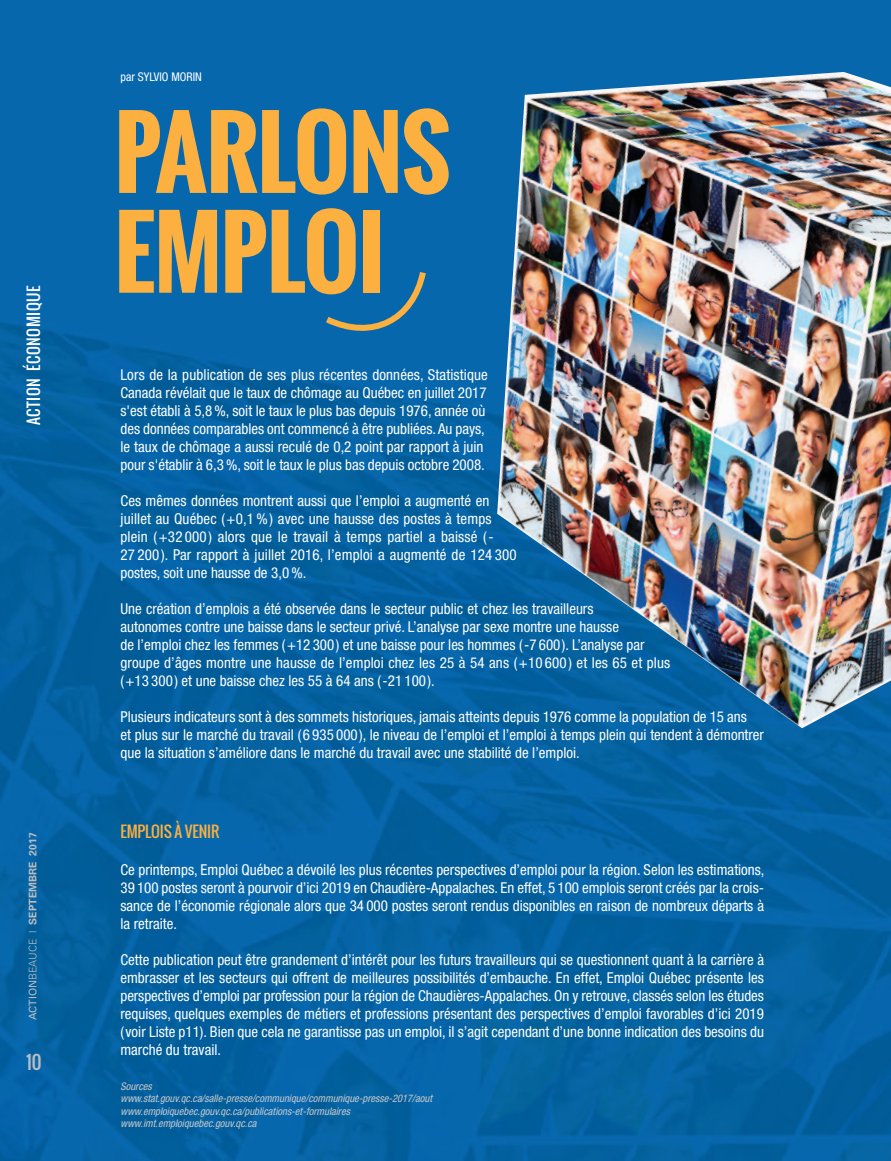
<style>
.page{position:relative;width:891px;height:1161px;background:#fff}
.page>*{position:absolute;margin:0;border:0;box-sizing:border-box;transform-origin:0 0}
.t1{font:700 92.1px/99.8px "Oswald";letter-spacing:-.015em;color:#fbb03f}
.t2{font:18px "Oswald";color:#bcbdc0}
.t3{font:condensed 15px/18px "Helvetica Neue";color:#fff}
.t4{font:15px "Oswald";letter-spacing:.035em;color:#fff}
.t5{font:15px "Oswald";letter-spacing:-.01em;color:#fbb03f}
.t6{font:condensed 12px "Helvetica Neue";color:#fff}
.t7{font:italic condensed 10.5px/12.6px "Helvetica Neue";color:#c7c8ca}
.t8{font:700 10.5px "Univers";color:#bcbdc0}
.s1{font-weight:400}
.s2{font-weight:300}
</style>
<div class="page">
<img style="left:0;top:0;width:891px;height:1161px">
<svg style="left:319px;top:266px;width:111px;height:75px;background:#1d6da2"></svg>
<img style="left:497px;top:72px;width:394px;height:656px">
<p class="t4" style="left:26px;top:425px;width:142px;rotate:-90deg">ACTION ÉCONOMIQUE</p>
<p class="t8" style="left:29px;top:1020px;width:189px;rotate:-90deg"><span class="s1">ACTION</span><span class="s2">BEAUCE |</span> SEPTEMBRE 2017</p>
<p class="t2" style="left:26px;top:1053px;width:17px">10</p>
<p class="t6" style="left:121px;top:73px;width:83px">par SYLVIO MORIN</p>
<h1 class="t1" style="left:114px;top:111px;width:338px">PARLONS<br>EMPLOI</h1>
<p class="t3" style="left:121px;top:367px;width:369px">Lors de la publication de ses plus récentes données, Statistique Canada révélait que le taux de chômage au Québec en juillet 2017 s'est établi à 5,8%, soit le taux le plus bas depuis 1976, année où des données comparables ont commencé à être publiées. Au pays, le taux de chômage a aussi reculé de 0,2 point par rapport à juin pour s'établir à 6,3%, soit le taux le plus bas depuis octobre 2008.</p>
<p class="t3" style="left:121px;top:493px;width:398px">Ces mêmes données montrent aussi que l’emploi a augmenté en juillet au Québec (+0,1%) avec une hausse des postes à temps plein (+32 000) alors que le travail à temps partiel a baissé (-<br>27 200). Par rapport à juillet 2016, l’emploi a augmenté de 124 300 postes, soit une hausse de 3,0%.</p>
<p class="t3" style="left:121px;top:601px;width:551px">Une création d’emplois a été observée dans le secteur public et chez les travailleurs<br>autonomes contre une baisse dans le secteur privé. L’analyse par sexe montre une hausse<br>de l’emploi chez les femmes (+12 300) et une baisse pour les hommes (-7 600). L’analyse par groupe d’âges montre une hausse de l’emploi chez les 25 à 54 ans (+10 600) et les 65 et plus (+13 300) et une baisse chez les 55 à 64 ans (-21 100).</p>
<p class="t3" style="left:121px;top:709px;width:645px">Plusieurs indicateurs sont à des sommets historiques, jamais atteints depuis 1976 comme la population de 15 ans<br>et plus sur le marché du travail (6 935 000), le niveau de l’emploi et l’emploi à temps plein qui tendent à démontrer que la situation s’améliore dans le marché du travail avec une stabilité de l’emploi.</p>
<p class="t5" style="left:121px;top:824px;width:100px">EMPLOIS À VENIR</p>
<p class="t3" style="left:120px;top:862px;width:646px;text-align:justify">Ce printemps, Emploi Québec a dévoilé les plus récentes perspectives d’emploi pour la région. Selon les estimations, 39 100 postes seront à pourvoir d’ici 2019 en Chaudière-Appalaches. En effet, 5 100 emplois seront créés par la crois&shy;sance de l’économie régionale alors que 34 000 postes seront rendus disponibles en raison de nombreux départs à la retraite.</p>
<p class="t3" style="left:120px;top:952px;width:645px;text-align:justify">Cette publication peut être grandement d’intérêt pour les futurs travailleurs qui se questionnent quant à la carrière à embrasser et les secteurs qui offrent de meilleures possibilités d’embauche. En effet, Emploi Québec présente les perspectives d’emploi par profession pour la région de Chaudières-Appalaches. On y retrouve, classés selon les études requises, quelques exemples de métiers et professions présentant des perspectives d’emploi favorables d’ici 2019 (voir Liste p11). Bien que cela ne garantisse pas un emploi, il s’agit cependant d’une bonne indication des besoins du marché du travail.</p>
<p class="t7" style="left:121px;top:1080px;width:313px">Sources www.stat.gouv.qc.ca/salle-presse/communique/communique-presse-2017/aout www.emploiquebec.gouv.qc.ca/publications-et-formulaires www.imt.emploiquebec.gouv.qc.ca</p>
</div>
